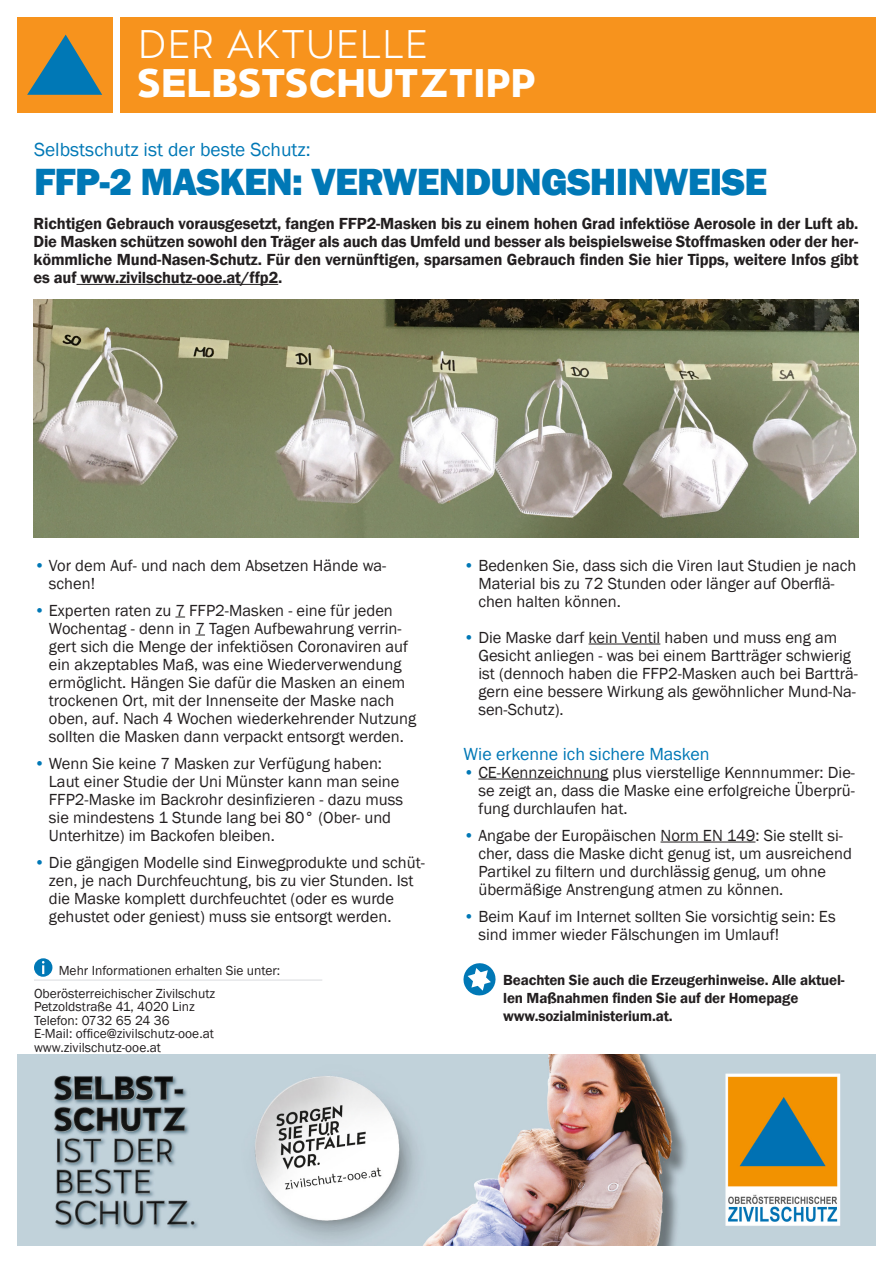
<style>
.page{position:relative;width:893px;height:1263px;background:#fff}
.page>*{position:absolute;margin:0;border:0;box-sizing:border-box;transform-origin:0 0}
.t1{font:800 39.9px "ATC Overlook";letter-spacing:.01em;color:#fff}
.t2{font:300 39.9px "ATC Overlook";letter-spacing:.01em;color:#fff}
.t3{font:800 39px "Franklin Gothic";letter-spacing:-.02em;color:#0078b6}
.t4{font:19.5px "Franklin Gothic";color:#0078b6}
.t5{font:18px "Franklin Gothic";color:#0078b6}
.t6{font:16.5px/18px "Franklin Gothic";color:#231f20}
.t7{font:600 16.5px/18px "Franklin Gothic";letter-spacing:-.01em;color:#231f20;text-align:justify}
.t8{font:600 15px/18px "Franklin Gothic";letter-spacing:-.01em;color:#231f20}
.t9{font:13.5px "Franklin Gothic";color:#231f20}
.s1{color:#0078b6}
</style>
<div class="page">
<div style="left:120px;top:17px;width:756px;height:95px;background:#f7931d"></div>
<div style="left:17px;top:17px;width:95px;height:95px;background:#f7931d"></div>
<svg style="left:27px;top:35px;width:75px;height:60px"></svg>
<img style="left:17px;top:1054px;width:859px;height:191px">
<hr style="left:589px;top:644px;width:71px;height:1px;background:#231f20">
<hr style="left:478px;top:779px;width:130px;height:1px;background:#231f20">
<hr style="left:660px;top:842px;width:95px;height:1px;background:#231f20">
<svg style="left:463px;top:963px;width:33px;height:33px"></svg>
<hr style="left:77px;top:284px;width:201px;height:1px;background:#231f20">
<hr style="left:34px;top:979px;width:288px;height:2px;background:#e6e7e9">
<img style="left:34px;top:300px;width:824px;height:238px">
<svg style="left:34px;top:958px;width:19px;height:19px"></svg>
<svg style="left:42px;top:961px;width:3px;height:13px"></svg>
<h1 class="t2" style="left:138px;top:22px;width:291px">DER AKTUELLE</h1>
<h1 class="t1" style="left:138px;top:60px;width:399px">SELBSTSCHUTZTIPP</h1>
<p class="t4" style="left:34px;top:137px;width:278px">Selbstschutz ist der beste Schutz:</p>
<p class="t3" style="left:34px;top:156px;width:734px">FFP-2 MASKEN: VERWENDUNGSHINWEISE</p>
<p class="t7" style="left:34px;top:215px;width:826px">Richtigen Gebrauch vorausgesetzt, fangen FFP2-Masken bis zu einem hohen Grad infektiöse Aerosole in der Luft ab.<br>Die Masken schützen sowohl den Träger als auch das Umfeld und besser als beispielsweise Stoffmasken oder der her&shy;kömmliche Mund-Nasen-Schutz. Für den vernünftigen, sparsamen Gebrauch finden Sie hier Tipps, weitere Infos gibt es auf www.zivilschutz-ooe.at/ffp2.</p>
<p class="t6" style="left:49px;top:557px;width:339px;text-indent:-15px"><span class="s1">•</span> Vor dem Auf- und nach dem Absetzen Hände wa&shy;schen!</p>
<p class="t6" style="left:49px;top:602px;width:369px;text-indent:-15px"><span class="s1">•</span> Experten raten zu 7 FFP2-Masken - eine für jeden Wochentag - denn in 7 Tagen Aufbewahrung verrin&shy;gert sich die Menge der infektiösen Coronaviren auf ein akzeptables Maß, was eine Wiederverwendung ermöglicht. Hängen Sie dafür die Masken an einem trockenen Ort, mit der Innenseite der Maske nach oben, auf. Nach 4 Wochen wiederkehrender Nutzung sollten die Masken dann verpackt entsorgt werden.</p>
<p class="t6" style="left:49px;top:755px;width:356px;text-indent:-15px"><span class="s1">•</span> Wenn Sie keine 7 Masken zur Verfügung haben:<br>Laut einer Studie der Uni Münster kann man seine FFP2-Maske im Backrohr desinfizieren - dazu muss sie mindestens 1 Stunde lang bei 80° (Ober- und Unterhitze) im Backofen bleiben.</p>
<p class="t6" style="left:49px;top:854px;width:377px;text-indent:-15px"><span class="s1">•</span> Die gängigen Modelle sind Einwegprodukte und schüt&shy;zen, je nach Durchfeuchtung, bis zu vier Stunden. Ist die Maske komplett durchfeuchtet (oder es wurde gehustet oder geniest) muss sie entsorgt werden.</p>
<p class="t9" style="left:59px;top:962px;width:223px">Mehr Informationen erhalten Sie unter:</p>
<p class="t9" style="left:34px;top:985px;width:183px">Oberösterreichischer Zivilschutz</p>
<p class="t9" style="left:34px;top:998px;width:162px">Petzoldstraße 41, 4020 Linz</p>
<p class="t9" style="left:34px;top:1012px;width:137px">Telefon: 0732 65 24 36</p>
<p class="t9" style="left:34px;top:1025px;width:181px">E-Mail: office@zivilschutz-ooe.at</p>
<p class="t9" style="left:34px;top:1039px;width:129px">www.zivilschutz-ooe.at</p>
<p class="t6" style="left:478px;top:557px;width:380px;text-indent:-15px"><span class="s1">•</span> Bedenken Sie, dass sich die Viren laut Studien je nach<br>Material bis zu 72 Stunden oder länger auf Oberflä&shy;chen halten können.</p>
<p class="t6" style="left:478px;top:629px;width:381px;text-indent:-15px"><span class="s1">•</span> Die Maske darf kein Ventil haben und muss eng am Gesicht anliegen - was bei einem Bartträger schwierig ist (dennoch haben die FFP2-Masken auch bei Bartträ&shy;gern eine bessere Wirkung als gewöhnlicher Mund-Na&shy;sen-Schutz).</p>
<p class="t5" style="left:463px;top:743px;width:247px">Wie erkenne ich sichere Masken</p>
<p class="t6" style="left:478px;top:764px;width:378px;text-align:justify;text-indent:-15px"><span class="s1">•</span> CE-Kennzeichnung plus vierstellige Kennnummer: Die&shy;se zeigt an, dass die Maske eine erfolgreiche Überprü&shy;fung durchlaufen hat.</p>
<p class="t6" style="left:478px;top:827px;width:375px;text-indent:-15px"><span class="s1">•</span> Angabe der Europäischen Norm EN 149: Sie stellt si&shy;cher, dass die Maske dicht genug ist, um ausreichend Partikel zu filtern und durchlässig genug, um ohne übermäßige Anstrengung atmen zu können.</p>
<p class="t6" style="left:478px;top:908px;width:359px;text-indent:-15px"><span class="s1">•</span> Beim Kauf im Internet sollten Sie vorsichtig sein: Es sind immer wieder Fälschungen im Umlauf!</p>
<p class="t8" style="left:503px;top:971px;width:343px">Beachten Sie auch die Erzeugerhinweise. Alle aktuel&shy;len Maßnahmen finden Sie auf der Homepage</p>
<p class="t8" style="left:503px;top:1007px;width:171px">www.sozialministerium.at.</p>
</div>
